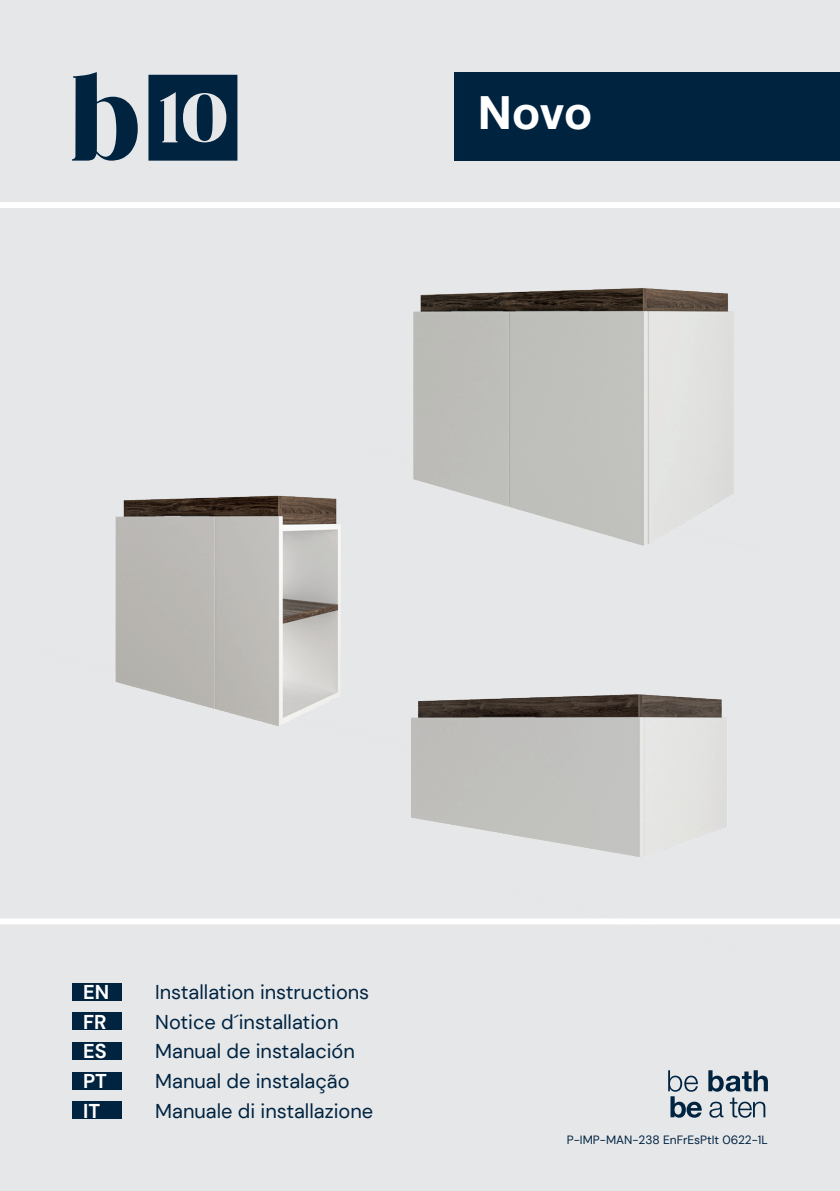
<style>
.page{position:relative;width:840px;height:1191px;background:#fff}
.page>*{position:absolute;margin:0;border:0;box-sizing:border-box;transform-origin:0 0}
.t1{font:700 46px "Helvetica Neue LT Std";color:#fff}
.t2{font:20px "DM Sans";color:#002340}
.t3{font:700 20px "DM Sans";color:#fff}
.t4{font:12px "DM Sans";color:#002340}
</style>
<div class="page">
<div style="left:0;top:0;width:839px;height:1191px;background:#e6e7e9"></div>
<div style="left:454px;top:72px;width:385px;height:89px;background:#002340"></div>
<svg style="left:72px;top:72px;width:66px;height:89px"></svg>
<svg style="left:148px;top:75px;width:89px;height:86px"></svg>
<svg style="left:708px;top:1070px;width:59px;height:21px"></svg>
<svg style="left:668px;top:1070px;width:33px;height:47px"></svg>
<svg style="left:709px;top:1101px;width:14px;height:16px"></svg>
<svg style="left:729px;top:1097px;width:35px;height:20px"></svg>
<div style="left:72px;top:983px;width:49px;height:17px;background:#002340"></div>
<div style="left:72px;top:1012px;width:49px;height:18px;background:#002340"></div>
<div style="left:72px;top:1042px;width:49px;height:17px;background:#002340"></div>
<div style="left:72px;top:1071px;width:49px;height:18px;background:#002340"></div>
<div style="left:72px;top:1101px;width:49px;height:18px;background:#002340"></div>
<div style="left:0;top:202px;width:839px;height:6px;background:#fff"></div>
<div style="left:0;top:918px;width:839px;height:6px;background:#fff"></div>
<img style="left:361px;top:694px;width:399px;height:231px">
<img style="left:115px;top:495px;width:322px;height:331px">
<img style="left:361px;top:288px;width:373px;height:333px">
<p class="t1" style="left:477px;top:84px;width:116px">Novo</p>
<p class="t3" style="left:83px;top:979px;width:27px">EN</p>
<p class="t2" style="left:155px;top:979px;width:215px">Installation instructions</p>
<p class="t3" style="left:83px;top:1009px;width:25px">FR</p>
<p class="t2" style="left:155px;top:1009px;width:185px">Notice d´installation</p>
<p class="t3" style="left:83px;top:1038px;width:25px">ES</p>
<p class="t2" style="left:155px;top:1038px;width:201px">Manual de instalación</p>
<p class="t3" style="left:83px;top:1068px;width:25px">PT</p>
<p class="t2" style="left:155px;top:1068px;width:196px">Manual de instalação</p>
<p class="t3" style="left:83px;top:1098px;width:19px">IT</p>
<p class="t2" style="left:155px;top:1098px;width:219px">Manuale di installazione</p>
<p class="t4" style="left:566px;top:1132px;width:202px">P-IMP-MAN-238 EnFrEsPtIt 0622-1L</p>
</div>
